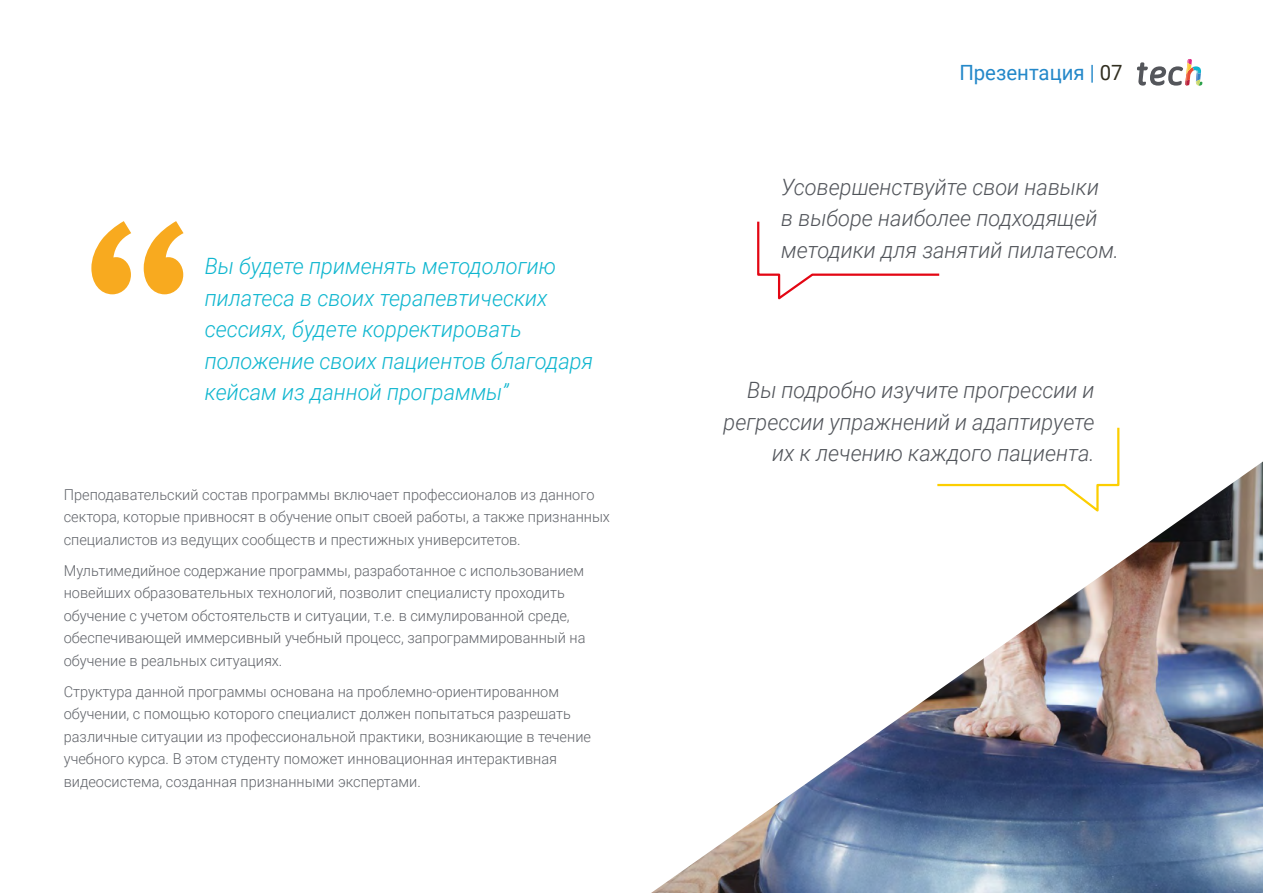
<style>
.page{position:relative;width:1263px;height:893px;background:#fff}
.page>*{position:absolute;margin:0;border:0;box-sizing:border-box;transform-origin:0 0}
.t1{font:italic 300 22.5px/31.5px "Roboto";color:#52555b;text-align:right}
.t2{font:italic 300 22.5px/31.5px "Roboto";color:#0fb6cf}
.t3{font:21px "Roboto";color:#2488c9}
.t4{font:300 15px/22.5px "Roboto";color:#61646a}
.s1{color:#312e20}
</style>
<div class="page">
<svg style="left:91px;top:221px;width:93px;height:73px"></svg>
<svg style="left:1117px;top:427px;width:3px;height:34px"></svg>
<img style="left:651px;top:461px;width:612px;height:432px">
<svg style="left:1137px;top:59px;width:65px;height:27px"></svg>
<svg style="left:757px;top:221px;width:183px;height:79px"></svg>
<h1 class="t2" style="left:205px;top:249px;width:390px">Вы будете применять методологию пилатеса в своих терапевтических сессиях, будете корректировать положение своих пациентов благодаря кейсам из данной программы”</h1>
<p class="t4" style="left:64px;top:482px;width:548px">Преподавательский состав программы включает профессионалов из данного сектора, которые привносят в обучение опыт своей работы, а также признанных специалистов из ведущих сообществ и престижных университетов.</p>
<p class="t4" style="left:64px;top:558px;width:523px">Мультимедийное содержание программы, разработанное с использованием новейших образовательных технологий, позволит специалисту проходить обучение с учетом обстоятельств и ситуации, т.е. в симулированной среде, обеспечивающей иммерсивный учебный процесс, запрограммированный на обучение в реальных ситуациях.</p>
<p class="t4" style="left:64px;top:679px;width:529px">Структура данной программы основана на проблемно-ориентированном обучении, с помощью которого специалист должен попытаться разрешать различные ситуации из профессиональной практики, возникающие в течение учебного курса. В этом студенту поможет инновационная интерактивная видеосистема, созданная признанными экспертами.</p>
<h2 class="t3" style="left:959px;top:57px;width:165px">Презентация | <span class="s1">07</span></h2>
<h1 class="t1" style="left:781px;top:170px;width:339px;text-align:left">Усовершенствуйте свои навыки<br>в выборе наиболее подходящей методики для занятий пилатесом.</h1>
<h1 class="t1" style="left:724px;top:374px;width:372px">Вы подробно изучите прогрессии и регрессии упражнений и адаптируете их к лечению каждого пациента.</h1>
</div>
